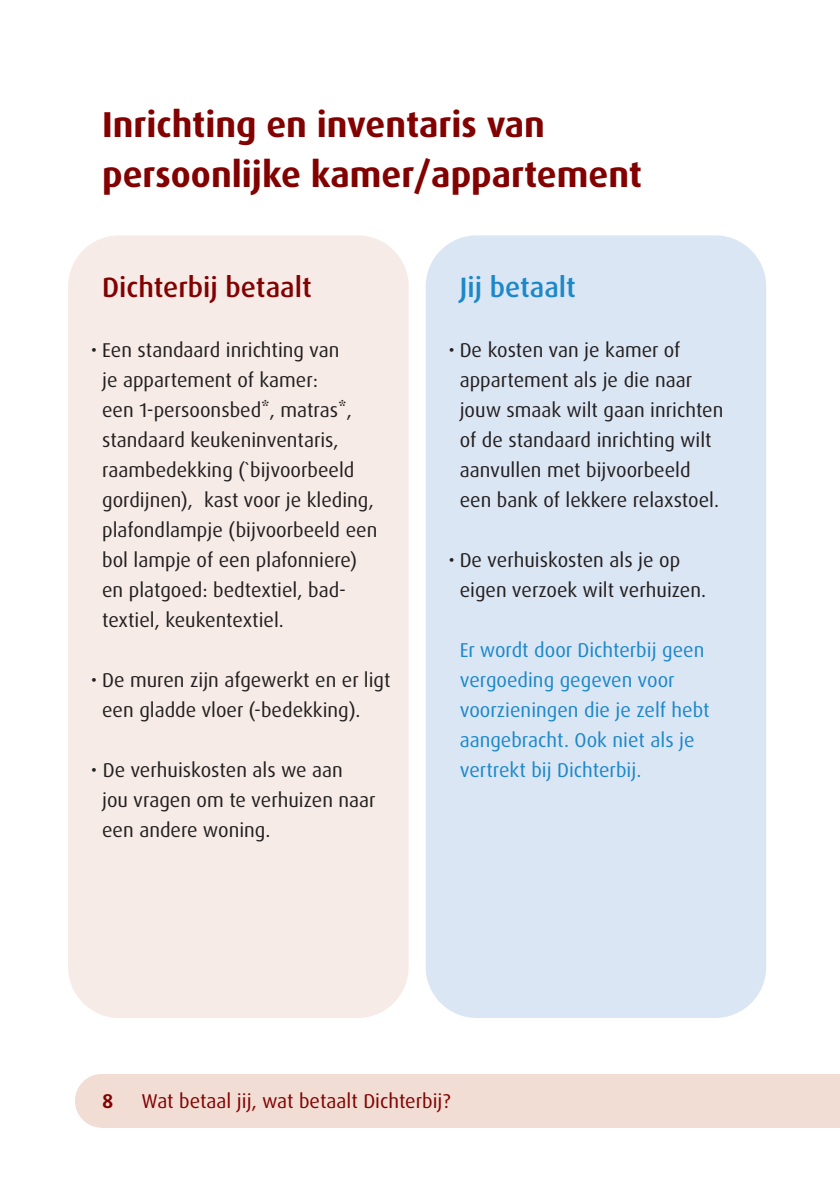
<style>
.page{position:relative;width:840px;height:1191px;background:#fff}
.page>*{position:absolute;margin:0;border:0;box-sizing:border-box;transform-origin:0 0}
.tussenkopje{font:700 36px/50px "Dax Pro";color:#820101}
.tussenkopje-2{font:500 28px "Dax Pro";color:#820101}
.tussenkopje-3{font:500 28px "Dax Pro";color:#1b88c9}
.broodtekst{font:20px/30px "Dax Pro";color:#231f20}
.broodtekst-2{font:20px/30px "Dax Pro";color:#1b88c9}
.t1{font:20px "Dax Pro";color:#820101}
.t2{font:700 20px "Dax Pro";color:#820101}
</style>
<div class="page">
<div style="left:102px;top:1074px;width:737px;height:53px;background:#f1ddd3"></div>
<div style="left:75px;top:1074px;width:54px;height:53px;background:#f1ddd3;border-radius:50%"></div>
<div style="left:68px;top:235px;width:340px;height:783px;background:#f6ebe6;border-radius:51px"></div>
<div style="left:425px;top:235px;width:340px;height:783px;background:#dbe6f4;border-radius:51px"></div>
<p class="tussenkopje" style="left:102px;top:98px;width:541px">Inrichting en inventaris van persoonlijke kamer/appartement</p>
<p class="tussenkopje-2" style="left:102px;top:269px;width:211px">Dichterbij betaalt</p>
<p class="broodtekst" style="left:102px;top:335px;width:276px;text-indent:-11px">• Een standaard inrichting van<br>je appartement of kamer:<br>een 1-persoonsbed*, matras*, standaard keukeninventaris, raambedekking (`bijvoorbeeld gordijnen), kast voor je kleding, plafondlampje (bijvoorbeeld een bol lampje of een plafonniere) en platgoed: bedtextiel, bad&shy;textiel, keukentextiel.</p>
<p class="broodtekst" style="left:102px;top:665px;width:290px;text-indent:-11px">• De muren zijn afgewerkt en er ligt een gladde vloer (-bedekking).</p>
<p class="broodtekst" style="left:102px;top:755px;width:275px;text-indent:-11px">• De verhuiskosten als we aan<br>jou vragen om te verhuizen naar een andere woning.</p>
<p class="tussenkopje-3" style="left:459px;top:269px;width:118px">Jij betaalt</p>
<p class="broodtekst" style="left:459px;top:335px;width:265px;text-indent:-11px">• De kosten van je kamer of appartement als je die naar jouw smaak wilt gaan inrichten of de standaard inrichting wilt aanvullen met bijvoorbeeld een bank of lekkere relaxstoel.</p>
<p class="broodtekst" style="left:459px;top:545px;width:248px;text-indent:-11px">• De verhuiskosten als je op eigen verzoek wilt verhuizen.</p>
<p class="broodtekst-2" style="left:459px;top:635px;width:251px">Er wordt door Dichterbij geen vergoeding gegeven voor voorzieningen die je zelf hebt aangebracht. Ook niet als je vertrekt bij Dichterbij.</p>
<p class="t2" style="left:102px;top:1087px;width:13px">8</p>
<p class="t1" style="left:141px;top:1087px;width:310px">Wat betaal jij, wat betaalt Dichterbij?</p>
</div>
